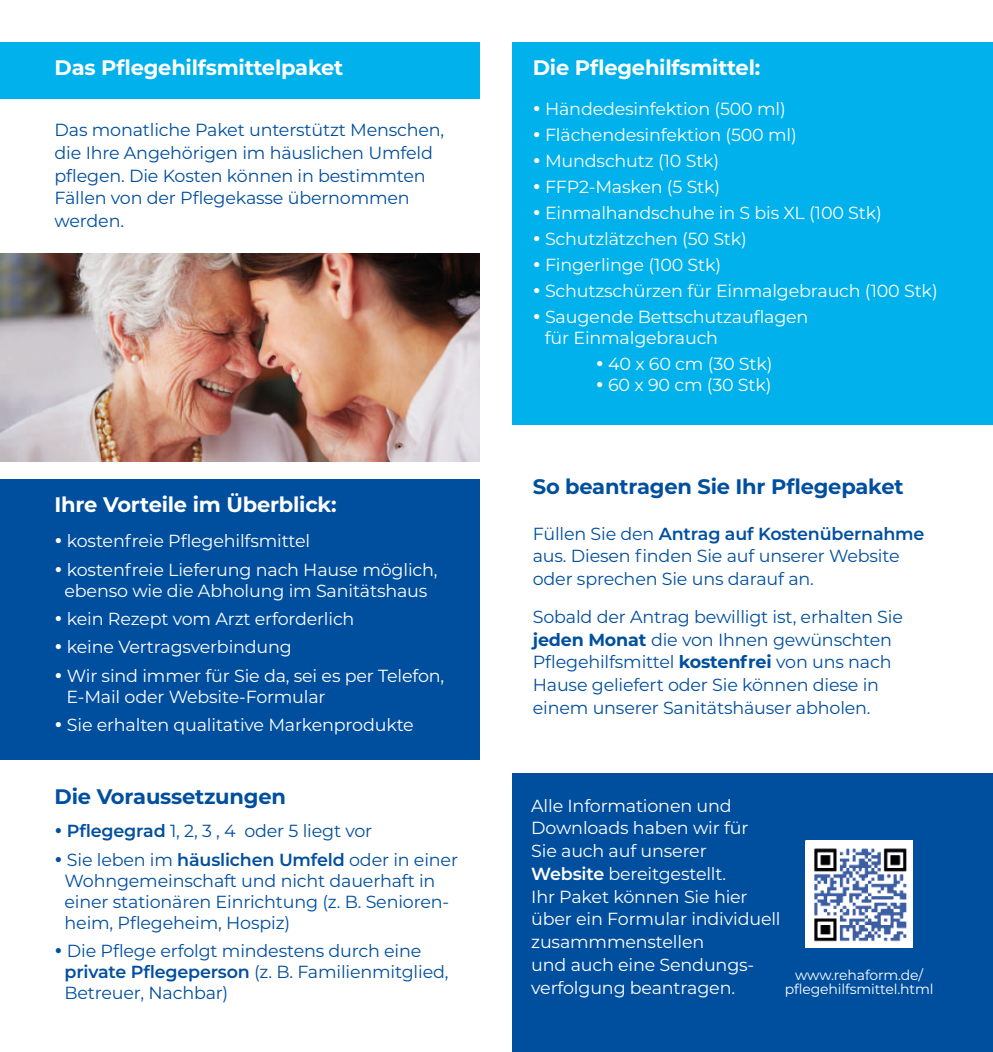
<style>
.page{position:relative;width:993px;height:1052px;background:#fff}
.page>*{position:absolute;margin:0;border:0;box-sizing:border-box;transform-origin:0 0}
.t1{font:700 21px "Montserrat";letter-spacing:-.01em;color:#fff}
.t2{font:700 21px "Montserrat";letter-spacing:-.01em;color:#004f9f}
.t3{font:17.5px/22.8px "Montserrat";letter-spacing:-.01em;color:#fff}
.t4{font:17.5px/22.8px "Montserrat";letter-spacing:-.01em;color:#004f9f}
.t5{font:14px/14px "Montserrat";letter-spacing:-.01em;color:#fff;text-align:center}
.s1{font-weight:600}
.s2{font-weight:700}
</style>
<div class="page">
<div style="left:0;top:42px;width:479px;height:56px;background:#00b1eb"></div>
<div style="left:0;top:479px;width:479px;height:281px;background:#004f9f"></div>
<div style="left:512px;top:42px;width:480px;height:382px;background:#00b1eb"></div>
<div style="left:512px;top:773px;width:480px;height:279px;background:#004f9f"></div>
<img style="left:0;top:254px;width:479px;height:208px">
<img style="left:805px;top:840px;width:107px;height:107px">
<p class="t1" style="left:55px;top:52px;width:290px">Das Pflegehilfsmittelpaket</p>
<p class="t4" style="left:55px;top:118px;width:391px">Das monatliche Paket unterstützt Menschen, die Ihre Angehörigen im häuslichen Umfeld pflegen. Die Kosten können in bestimmten Fällen von der Pflegekasse übernommen werden.</p>
<p class="t1" style="left:55px;top:489px;width:283px">Ihre Vorteile im Überblick:</p>
<p class="t3" style="left:55px;top:529px;width:257px">• kostenfreie Pflegehilfsmittel</p>
<p class="t3" style="left:55px;top:558px;width:384px;line-height:21px;text-align:center">• kostenfreie Lieferung nach Hause möglich, ebenso wie die Abholung im Sanitätshaus</p>
<p class="t3" style="left:55px;top:607px;width:301px">• kein Rezept vom Arzt erforderlich</p>
<p class="t3" style="left:55px;top:635px;width:239px">• keine Vertragsverbindung</p>
<p class="t3" style="left:67px;top:664px;width:379px;line-height:21px;text-indent:-12px">• Wir sind immer für Sie da, sei es per Telefon,<br>E-Mail oder Website-Formular</p>
<p class="t3" style="left:55px;top:713px;width:360px">• Sie erhalten qualitative Markenprodukte</p>
<p class="t2" style="left:55px;top:782px;width:233px">Die Voraussetzungen</p>
<p class="t4" style="left:55px;top:819px;width:319px">• <span class="s1">Pflegegrad</span> 1, 2, 3 , 4 oder 5 liegt vor</p>
<p class="t4" style="left:64px;top:848px;width:395px;line-height:21px;text-indent:-10px">• Sie leben im <span class="s1">häuslichen Umfeld</span> oder in einer Wohngemeinschaft und nicht dauerhaft in einer stationären Einrichtung (z. B. Senioren&shy;heim, Pflegeheim, Hospiz)</p>
<p class="t4" style="left:64px;top:940px;width:385px;line-height:21px;text-indent:-10px">• Die Pflege erfolgt mindestens durch eine <span class="s1">private Pflegeperson</span> (z. B. Familienmitglied,<br>Betreuer, Nachbar)</p>
<p class="t1" style="left:532px;top:52px;width:229px">Die Pflegehilfsmittel:</p>
<p class="t3" style="left:532px;top:97px;width:254px">• Händedesinfektion (500 ml)</p>
<p class="t3" style="left:532px;top:123px;width:265px">• Flächendesinfektion (500 ml)</p>
<p class="t3" style="left:532px;top:149px;width:188px">• Mundschutz (10 Stk)</p>
<p class="t3" style="left:532px;top:175px;width:189px">• FFP2-Masken (5 Stk)</p>
<p class="t3" style="left:532px;top:201px;width:350px">• Einmalhandschuhe in S bis XL (100 Stk)</p>
<p class="t3" style="left:532px;top:227px;width:216px">• Schutzlätzchen (50 Stk)</p>
<p class="t3" style="left:532px;top:253px;width:190px">• Fingerlinge (100 Stk)</p>
<p class="t3" style="left:532px;top:278px;width:406px">• Schutzschürzen für Einmalgebrauch (100 Stk)</p>
<p class="t3" style="left:544px;top:305px;width:265px;line-height:21px;text-indent:-12px">• Saugende Bettschutzauflagen für Einmalgebrauch</p>
<p class="t3" style="left:595px;top:351px;width:178px">• 40 x 60 cm (30 Stk)</p>
<p class="t3" style="left:595px;top:372px;width:177px">• 60 x 90 cm (30 Stk)</p>
<p class="t2" style="left:532px;top:471px;width:372px">So beantragen Sie Ihr Pflegepaket</p>
<p class="t4" style="left:532px;top:521px;width:393px">Füllen Sie den <span class="s1">Antrag auf Kostenübernahme </span>aus. Diesen finden Sie auf unserer Website oder sprechen Sie uns darauf an.</p>
<p class="t4" style="left:532px;top:604px;width:371px">Sobald der Antrag bewilligt ist, erhalten Sie <span class="s2">jeden Monat</span> die von Ihnen gewünschten Pflegehilfsmittel <span class="s2">kostenfrei</span> von uns nach Hause geliefert oder Sie können diese in einem unserer Sanitätshäuser abholen.</p>
<p class="t3" style="left:531px;top:793px;width:251px">Alle Informationen und<br>Downloads haben wir für<br>Sie auch auf unserer<br><span class="s1">Website</span> bereitgestellt.<br>Ihr Paket können Sie hier über ein Formular individuell zusammmenstellen<br>und auch eine Sendungs&shy;verfolgung beantragen.</p>
<p class="t5" style="left:784px;top:967px;width:150px">www.rehaform.de/ pflegehilfsmittel.html</p>
</div>
